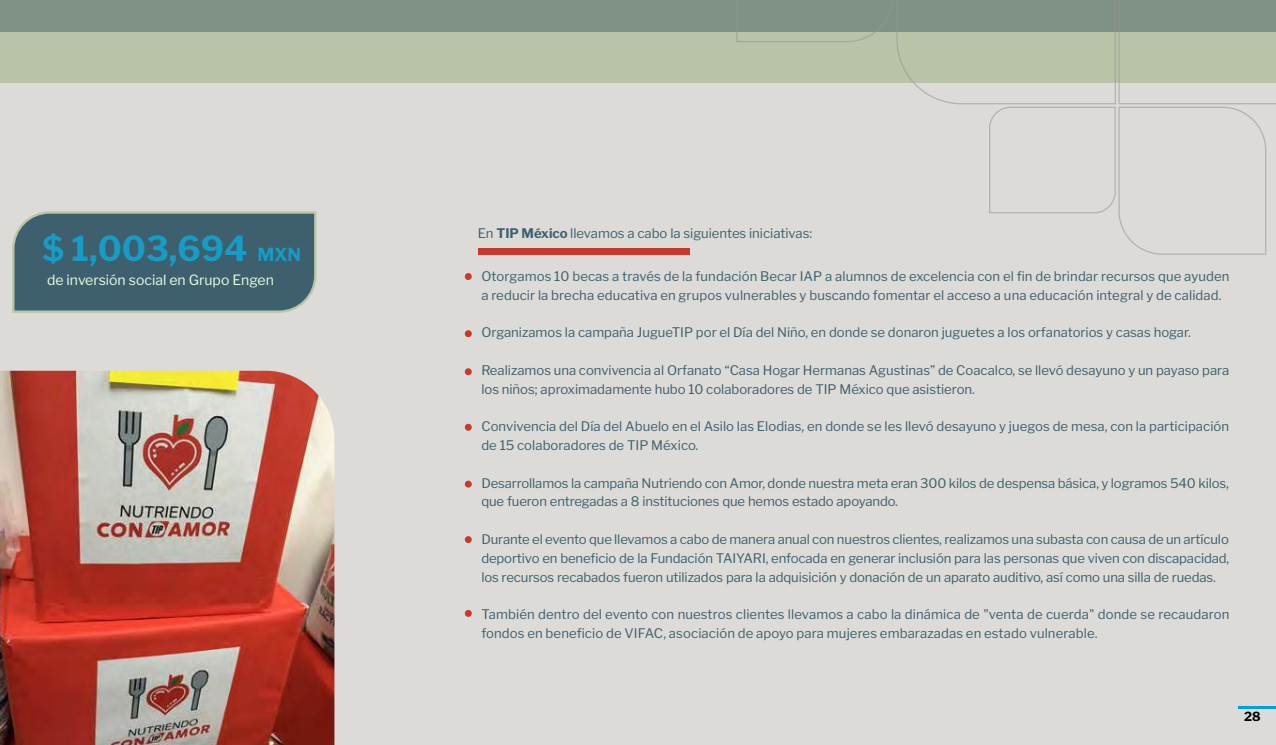
<style>
.page{position:relative;width:1276px;height:745px;background:#fff}
.page>*{position:absolute;margin:0;border:0;box-sizing:border-box;transform-origin:0 0}
.t1{font:700 34.12px "Libre Franklin";color:#179cc5}
.t2{font:14px "Libre Franklin";color:#e6ffdf}
.t3{font:13.12px/18.8px "Libre Franklin";color:#3d5f6e}
.t4{font:700 12.5px "Libre Franklin";color:#000}
.s1{font-weight:700}
.s2{font-size:17.88px}
</style>
<div class="page">
<div style="left:0;top:0;width:1276px;height:744px;background:#dcdbd7"></div>
<div style="left:0;top:25px;width:1276px;height:58px;background:#b9c4a6"></div>
<div style="left:0;top:0;width:1276px;height:31px;background:#809285"></div>
<svg style="left:12px;top:211px;width:305px;height:102px;background:#486874"></svg>
<div style="left:465px;top:273px;width:7px;height:7px;background:#ca372c;border-radius:50%"></div>
<div style="left:465px;top:423px;width:7px;height:7px;background:#ca372c;border-radius:50%"></div>
<div style="left:465px;top:330px;width:7px;height:7px;background:#ca372c;border-radius:50%"></div>
<div style="left:465px;top:480px;width:7px;height:7px;background:#ca372c;border-radius:50%"></div>
<div style="left:465px;top:609px;width:7px;height:7px;background:#ca372c;border-radius:50%"></div>
<svg style="left:465px;top:535px;width:7px;height:7px"></svg>
<div style="left:465px;top:368px;width:7px;height:7px;background:#ca372c;border-radius:50%"></div>
<div style="left:478px;top:248px;width:211px;height:6px;background:#ca372c"></div>
<img style="left:0;top:370px;width:334px;height:374px">
<svg style="left:735px;top:0;width:541px;height:254px"></svg>
<hr style="left:1238px;top:706px;width:38px;height:2px;background:#009edf">
<p class="t3" style="left:478px;top:222px;width:336px">En <span class="s1">TIP México</span> llevamos a cabo la siguientes iniciativas:</p>
<h1 class="t1" style="left:42px;top:221px;width:260px">$ 1,003,694 <span class="s2">MXN</span></h1>
<p class="t2" style="left:47px;top:269px;width:228px">de inversión social en Grupo Engen</p>
<p class="t3" style="left:481px;top:265px;width:750px">Otorgamos 10 becas a través de la fundación Becar IAP a alumnos de excelencia con el fin de brindar recursos que ayuden a reducir la brecha educativa en grupos vulnerables y buscando fomentar el acceso a una educación integral y de calidad.</p>
<p class="t3" style="left:481px;top:322px;width:711px">Organizamos la campaña JugueTIP por el Día del Niño, en donde se donaron juguetes a los orfanatorios y casas hogar.</p>
<p class="t3" style="left:481px;top:359px;width:749px">Realizamos una convivencia al Orfanato “Casa Hogar Hermanas Agustinas” de Coacalco, se llevó desayuno y un payaso para los niños; aproximadamente hubo 10 colaboradores de TIP México que asistieron.</p>
<p class="t3" style="left:481px;top:415px;width:749px">Convivencia del Día del Abuelo en el Asilo las Elodias, en donde se les llevó desayuno y juegos de mesa, con la participación de 15 colaboradores de TIP México.</p>
<p class="t3" style="left:481px;top:472px;width:749px">Desarrollamos la campaña Nutriendo con Amor, donde nuestra meta eran 300 kilos de despensa básica, y logramos 540 kilos, que fueron entregadas a 8 instituciones que hemos estado apoyando.</p>
<p class="t3" style="left:481px;top:528px;width:749px;text-align:justify">Durante el evento que llevamos a cabo de manera anual con nuestros clientes, realizamos una subasta con causa de un artículo deportivo en beneficio de la Fundación TAIYARI, enfocada en generar inclusión para las personas que viven con discapacidad, los recursos recabados fueron utilizados para la adquisición y donación de un aparato auditivo, así como una silla de ruedas.</p>
<p class="t3" style="left:481px;top:603px;width:749px">También dentro del evento con nuestros clientes llevamos a cabo la dinámica de "venta de cuerda" donde se recaudaron fondos en beneficio de VIFAC, asociación de apoyo para mujeres embarazadas en estado vulnerable.</p>
<p class="t4" style="left:1244px;top:706px;width:18px">28</p>
</div>
